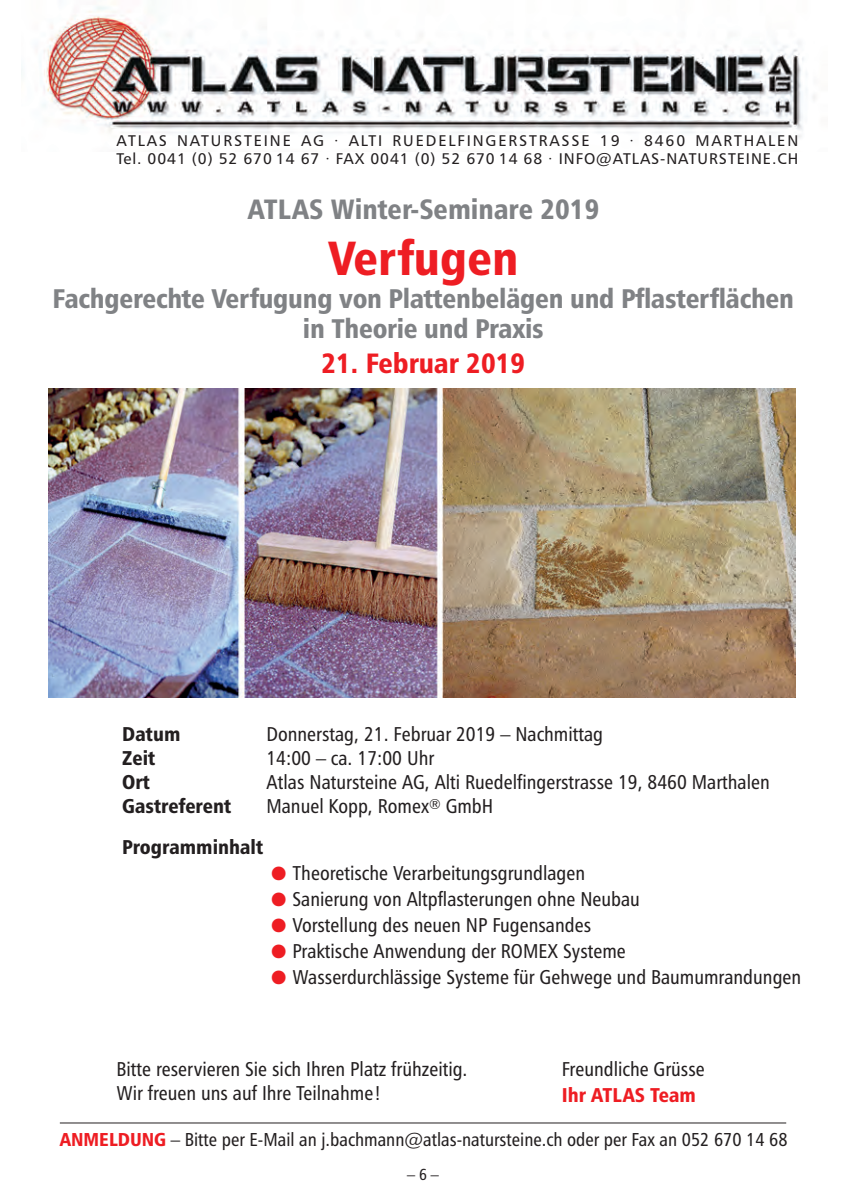
<style>
.page{position:relative;width:843px;height:1189px;background:#fff}
.page>*{position:absolute;margin:0;border:0;box-sizing:border-box;transform-origin:0 0}
.t1{font:48px "Humanist 777 BT Black Condensed B";color:#ee1d23}
.t2{font:28px "Humanist 777 BT Black Condensed B";color:#808285}
.t3{font:28px "Humanist 777 BT Black Condensed B";color:#ee1d23}
.t4{font:27px/30px "Humanist 777 BT Black Condensed B";letter-spacing:-.01em;color:#808285;text-align:center}
.t5{font:20px/24px "Humanist 777 BT Roman Condensed B";color:#231f20}
.t6{font:20px "Humanist 777 BT Black Condensed B";color:#231f20}
.t7{font:20px "Humanist 777 BT Black Condensed B";color:#ee1d23}
.t8{font:18.8px "Humanist 777 BT Roman Condensed B";color:#231f20}
.t9{font:16px "Humanist 777 BT Roman Condensed B";color:#231f20}
.t10{font:15.4px/18.6px "Humanist 777 BT Roman B";letter-spacing:.12em;color:#231f20}
.s1{font-family:"Ping Fang SC";font-weight:500;font-size:18px;color:#ee1d23}
.s2{font-family:"Humanist 777 BT Black Condensed B";color:#ee1d23}
</style>
<div class="page">
<img style="left:42px;top:6px;width:774px;height:132px">
<hr style="left:60px;top:1122px;width:725px;height:1px;background:#231f20">
<img style="left:48px;top:389px;width:747px;height:308px">
<p class="t10" style="left:116px;top:132px;width:683px">ATLAS NATURSTEINE AG · ALTI RUEDELFINGERSTRASSE 19 · 8460 MARTHALEN<br>Tel. 0041 (0) 52 670 14 67 · FAX 0041 (0) 52 670 14 68 · INFO@ATLAS-NATURSTEINE.CH</p>
<h2 class="t2" style="left:248px;top:198px;width:353px">ATLAS Winter-Seminare 2019</h2>
<h1 class="t1" style="left:328px;top:239px;width:191px">Verfugen</h1>
<h3 class="t4" style="left:53px;top:286px;width:742px">Fachgerechte Verfugung von Plattenbelägen und Pflasterflächen in Theorie und Praxis</h3>
<h2 class="t3" style="left:321px;top:352px;width:205px">21. Februar 2019</h2>
<p class="t6" style="left:122px;top:726px;width:60px">Datum</p>
<p class="t5" style="left:266px;top:723px;width:338px">Donnerstag, 21. Februar 2019 – Nachmittag</p>
<p class="t6" style="left:122px;top:750px;width:34px">Zeit</p>
<p class="t5" style="left:266px;top:747px;width:169px">14:00 – ca. 17:00 Uhr</p>
<p class="t6" style="left:122px;top:774px;width:29px">Ort</p>
<p class="t5" style="left:266px;top:771px;width:504px">Atlas Natursteine AG, Alti Ruedelfingerstrasse 19, 8460 Marthalen</p>
<p class="t6" style="left:122px;top:798px;width:110px">Gastreferent</p>
<p class="t5" style="left:266px;top:795px;width:228px">Manuel Kopp, Romex<sup>®</sup> GmbH</p>
<p class="t6" style="left:122px;top:839px;width:142px">Programminhalt</p>
<p class="t5" style="left:270px;top:862px;width:317px"><span class="s1">●</span> Theoretische Verarbeitungsgrundlagen</p>
<p class="t5" style="left:270px;top:888px;width:371px"><span class="s1">●</span> Sanierung von Altpflasterungen ohne Neubau</p>
<p class="t5" style="left:270px;top:914px;width:322px"><span class="s1">●</span> Vorstellung des neuen NP Fugensandes</p>
<p class="t5" style="left:270px;top:940px;width:357px"><span class="s1">●</span> Praktische Anwendung der ROMEX Systeme</p>
<p class="t5" style="left:270px;top:966px;width:532px"><span class="s1">●</span> Wasserdurchlässige Systeme für Gehwege und Baumumrandungen</p>
<p class="t5" style="left:116px;top:1058px;width:352px">Bitte reservieren Sie sich Ihren Platz frühzeitig.<br>Wir freuen uns auf Ihre Teilnahme!</p>
<p class="t5" style="left:561px;top:1058px;width:144px">Freundliche Grüsse</p>
<p class="t7" style="left:561px;top:1086px;width:136px">Ihr ATLAS Team</p>
<p class="t8" style="left:60px;top:1131px;width:729px"><span class="s2">ANMELDUNG</span> – Bitte per E-Mail an j.bachmann@atlas-natursteine.ch oder per Fax an 052 670 14 68</p>
<p class="t9" style="left:407px;top:1168px;width:33px">–6 –</p>
</div>
